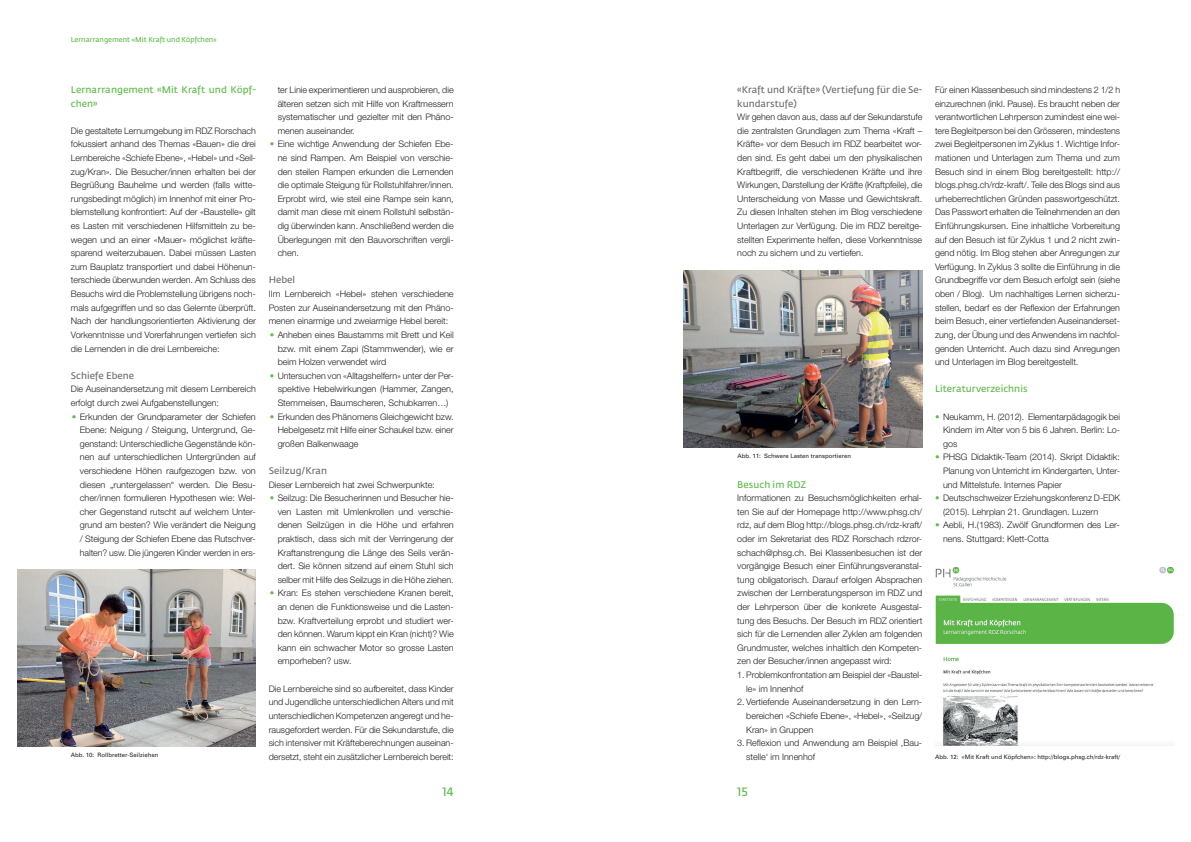
<style>
.page{position:relative;width:1191px;height:842px;background:#fff}
.page>*{position:absolute;margin:0;border:0;box-sizing:border-box;transform-origin:0 0}
.t1{font:600 12px "Fedra Sans Std";color:#5dbb48}
.t2{font:600 9.5px/13.6px "Fedra Sans Std";letter-spacing:.005em;color:#6c6d70}
.t3{font:600 9.5px/13.6px "Fedra Sans Std";letter-spacing:.005em;color:#5dbb48}
.t4{font:300 9px/13.6px "Helvetica Neue LT Std";letter-spacing:-.005em;color:#231f20;text-align:justify}
.t5{font:600 7px "Fedra Sans Std";color:#5dbb48}
.t6{font:6px "Univers";color:#231f20}
.s1{color:#5dbb48}
</style>
<div class="page">
<img style="left:17px;top:569px;width:239px;height:177px">
<img style="left:935px;top:567px;width:239px;height:178px">
<img style="left:683px;top:270px;width:239px;height:177px">
<p class="t5" style="left:71px;top:36px;width:147px">Lernarrangement «Mit Kraft und Köpfchen»</p>
<p class="t3" style="left:71px;top:83px;width:186px">Lernarrangement «Mit Kraft und Köpf&shy;chen»</p>
<p class="t4" style="left:71px;top:124px;width:186px">Die gestaltete Lernumgebung im RDZ Rorschach fokussiert anhand des Themas «Bauen» die drei Lernbereiche «Schiefe Ebene», «Hebel» und «Seil&shy;zug/Kran». Die Besucher/innen erhalten bei der Begrüßung Bauhelme und werden (falls witte&shy;rungsbedingt möglich) im Innenhof mit einer Pro&shy;blemstellung konfrontiert: Auf der «Baustelle» gilt es Lasten mit verschiedenen Hilfsmitteln zu be&shy;wegen und an einer «Mauer» möglichst kräfte&shy;sparend weiterzubauen. Dabei müssen Lasten zum Bauplatz transportiert und dabei Höhenun&shy;terschiede überwunden werden. Am Schluss des Besuchs wird die Problemstellung übrigens noch&shy;mals aufgegriffen und so das Gelernte überprüft.<br>Nach der handlungsorientierten Aktivierung der Vorkenntnisse und Vorerfahrungen vertiefen sich die Lernenden in die drei Lernbereiche:</p>
<p class="t2" style="left:71px;top:369px;width:65px">Schiefe Ebene</p>
<p class="t4" style="left:71px;top:382px;width:186px">Die Auseinandersetzung mit diesem Lernbereich erfolgt durch zwei Aufgabenstellungen:</p>
<p class="t4" style="left:80px;top:409px;width:177px;text-indent:-8px"><span class="s1">•</span> Erkunden der Grundparameter der Schiefen Ebene: Neigung / Steigung, Untergrund, Ge&shy;genstand: Unterschiedliche Gegenstände kön&shy;nen auf unterschiedlichen Untergründen auf verschiedene Höhen raufgezogen bzw. von diesen „runtergelassen“ werden. Die Besu&shy;cher/innen formulieren Hypothesen wie: Wel&shy;cher Gegenstand rutscht auf welchem Unter&shy;grund am besten? Wie verändert die Neigung / Steigung der Schiefen Ebene das Rutschver&shy;halten? usw. Die jüngeren Kinder werden in ers-</p>
<p class="t6" style="left:71px;top:751px;width:89px">Abb. 10: Rollbretter-Seilziehen</p>
<p class="t4" style="left:278px;top:83px;width:177px">ter Linie experimentieren und ausprobieren, die älteren setzen sich mit Hilfe von Kraftmessern systematischer und gezielter mit den Phäno&shy;menen auseinander.</p>
<p class="t4" style="left:278px;top:137px;width:177px;text-indent:-8px"><span class="s1">•</span> Eine wichtige Anwendung der Schiefen Ebe&shy;ne sind Rampen. Am Beispiel von verschie&shy;den steilen Rampen erkunden die Lernenden die optimale Steigung für Rollstuhlfahrer/innen.<br>Erprobt wird, wie steil eine Rampe sein kann, damit man diese mit einem Rollstuhl selbstän&shy;dig überwinden kann. Anschließend werden die Überlegungen mit den Bauvorschriften vergli&shy;chen.</p>
<p class="t2" style="left:269px;top:273px;width:28px">Hebel</p>
<p class="t4" style="left:269px;top:287px;width:186px">IIm Lernbereich «Hebel» stehen verschiedene Posten zur Auseinandersetzung mit den Phäno&shy;menen einarmige und zweiarmige Hebel bereit:</p>
<p class="t4" style="left:278px;top:328px;width:177px;text-indent:-8px"><span class="s1">•</span> Anheben eines Baustamms mit Brett und Keil bzw. mit einem Zapi (Stammwender), wie er beim Holzen verwendet wird</p>
<p class="t4" style="left:278px;top:368px;width:178px;text-indent:-8px"><span class="s1">•</span> Untersuchen von «Alltagshelfern» unter der Per&shy;spektive Hebelwirkungen (Hammer, Zangen, Stemmeisen, Baumscheren, Schubkarren…)</p>
<p class="t4" style="left:278px;top:409px;width:177px;text-indent:-8px"><span class="s1">•</span> Erkunden des Phänomens Gleichgewicht bzw.<br>Hebelgesetz mit Hilfe einer Schaukel bzw. einer großen Balkenwaage</p>
<p class="t2" style="left:269px;top:464px;width:60px">Seilzug/Kran</p>
<p class="t4" style="left:269px;top:477px;width:168px">Dieser Lernbereich hat zwei Schwerpunkte:</p>
<p class="t4" style="left:278px;top:491px;width:177px;text-indent:-8px"><span class="s1">•</span> Seilzug: Die Besucherinnen und Besucher hie&shy;ven Lasten mit Umlenkrollen und verschie&shy;denen Seilzügen in die Höhe und erfahren praktisch, dass sich mit der Verringerung der Kraftanstrengung die Länge des Seils verän&shy;dert. Sie können sitzend auf einem Stuhl sich selber mit Hilfe des Seilzugs in die Höhe ziehen.</p>
<p class="t4" style="left:278px;top:586px;width:177px;text-indent:-8px"><span class="s1">•</span> Kran: Es stehen verschiedene Kranen bereit, an denen die Funktionsweise und die Lasten&shy;bzw. Kraftverteilung erprobt und studiert wer&shy;den können. Warum kippt ein Kran (nicht)? Wie kann ein schwacher Motor so grosse Lasten emporheben? usw.</p>
<p class="t4" style="left:269px;top:681px;width:186px">Die Lernbereiche sind so aufbereitet, dass Kinder und Jugendliche unterschiedlichen Alters und mit unterschiedlichen Kompetenzen angeregt und he&shy;rausgefordert werden. Für die Sekundarstufe, die sich intensiver mit Kräfteberechnungen auseinan&shy;dersetzt, steht ein zusätzlicher Lernbereich bereit:</p>
<p class="t2" style="left:737px;top:83px;width:186px">«Kraft und Kräfte» (Vertiefung für die Se&shy;kundarstufe)</p>
<p class="t4" style="left:737px;top:110px;width:186px">Wir gehen davon aus, dass auf der Sekundarstufe die zentralsten Grundlagen zum Thema «Kraft – Kräfte» vor dem Besuch im RDZ bearbeitet wor&shy;den sind. Es geht dabei um den physikalischen Kraftbegriff, die verschiedenen Kräfte und ihre Wirkungen, Darstellung der Kräfte (Kraftpfeile), die Unterscheidung von Masse und Gewichtskraft.<br>Zu diesen Inhalten stehen im Blog verschiedene Unterlagen zur Verfügung. Die im RDZ bereitge&shy;stellten Experimente helfen, diese Vorkenntnisse noch zu sichern und zu vertiefen.</p>
<p class="t6" style="left:737px;top:452px;width:115px">Abb. 11: Schwere Lasten transportieren</p>
<p class="t3" style="left:737px;top:477px;width:70px">Besuch im RDZ</p>
<p class="t4" style="left:737px;top:491px;width:186px">Informationen zu Besuchsmöglichkeiten erhal&shy;ten Sie auf der Homepage http://www.phsg.ch/ rdz, auf dem Blog http://blogs.phsg.ch/rdz-kraft/ oder im Sekretariat des RDZ Rorschach rdzror&shy;schach@phsg.ch. Bei Klassenbesuchen ist der vorgängige Besuch einer Einführungsveranstal&shy;tung obligatorisch. Darauf erfolgen Absprachen zwischen der Lernberatungsperson im RDZ und der Lehrperson über die konkrete Ausgestal&shy;tung des Besuchs. Der Besuch im RDZ orientiert sich für die Lernenden aller Zyklen am folgenden Grundmuster, welches inhaltlich den Kompeten&shy;zen der Besucher/innen angepasst wird:</p>
<p class="t4" style="left:746px;top:668px;width:177px;text-indent:-9px">1. Problemkonfrontation am Beispiel der «Baustel&shy;le» im Innenhof</p>
<p class="t4" style="left:746px;top:695px;width:177px;text-indent:-9px">2. Vertiefende Auseinandersetzung in den Lern&shy;bereichen «Schiefe Ebene», «Hebel», «Seilzug/ Kran» in Gruppen</p>
<p class="t4" style="left:746px;top:736px;width:177px;text-indent:-9px">3. Reflexion und Anwendung am Beispiel ‚Bau&shy;stelle‘ im Innenhof</p>
<h1 class="t1" style="left:442px;top:784px;width:13px">14</h1>
<h1 class="t1" style="left:737px;top:784px;width:12px">15</h1>
<p class="t4" style="left:935px;top:83px;width:186px">Für einen Klassenbesuch sind mindestens 2 1/2 h einzurechnen (inkl. Pause). Es braucht neben der verantwortlichen Lehrperson zumindest eine wei&shy;tere Begleitperson bei den Grösseren, mindestens zwei Begleitpersonen im Zyklus 1. Wichtige Infor&shy;mationen und Unterlagen zum Thema und zum Besuch sind in einem Blog bereitgestellt: http:// blogs.phsg.ch/rdz-kraft/. Teile des Blogs sind aus urheberrechtlichen Gründen passwortgeschützt.<br>Das Passwort erhalten die Teilnehmenden an den Einführungskursen. Eine inhaltliche Vorbereitung auf den Besuch ist für Zyklus 1 und 2 nicht zwin&shy;gend nötig. Im Blog stehen aber Anregungen zur Verfügung. In Zyklus 3 sollte die Einführung in die Grundbegriffe vor dem Besuch erfolgt sein (siehe oben / Blog). Um nachhaltiges Lernen sicherzu&shy;stellen, bedarf es der Reflexion der Erfahrungen beim Besuch, einer vertiefenden Auseinanderset&shy;zung, der Übung und des Anwendens im nachfol&shy;genden Unterricht. Auch dazu sind Anregungen und Unterlagen im Blog bereitgestellt.</p>
<p class="t3" style="left:935px;top:382px;width:94px">Literaturverzeichnis</p>
<p class="t4" style="left:943px;top:409px;width:178px;text-indent:-8px"><span class="s1">•</span> Neukamm, H. (2012). Elementarpädagogik bei Kindern im Alter von 5 bis 6 Jahren. Berlin: Lo&shy;gos</p>
<p class="t4" style="left:943px;top:450px;width:178px;text-indent:-8px"><span class="s1">•</span> PHSG Didaktik-Team (2014). Skript Didaktik:<br>Planung von Unterricht im Kindergarten, Unter&shy;und Mittelstufe. Internes Papier</p>
<p class="t4" style="left:943px;top:491px;width:179px;text-indent:-8px"><span class="s1">•</span> Deutschschweizer Erziehungskonferenz D-EDK (2015). Lehrplan 21. Grundlagen. Luzern</p>
<p class="t4" style="left:943px;top:518px;width:178px;text-indent:-8px"><span class="s1">•</span> Aebli, H.(1983). Zwölf Grundformen des Ler&shy;nens. Stuttgard: Klett-Cotta</p>
<p class="t6" style="left:935px;top:753px;width:186px">Abb. 12: «Mit Kraft und Köpfchen»: http://blogs.phsg.ch/rdz-kraft/</p>
</div>
